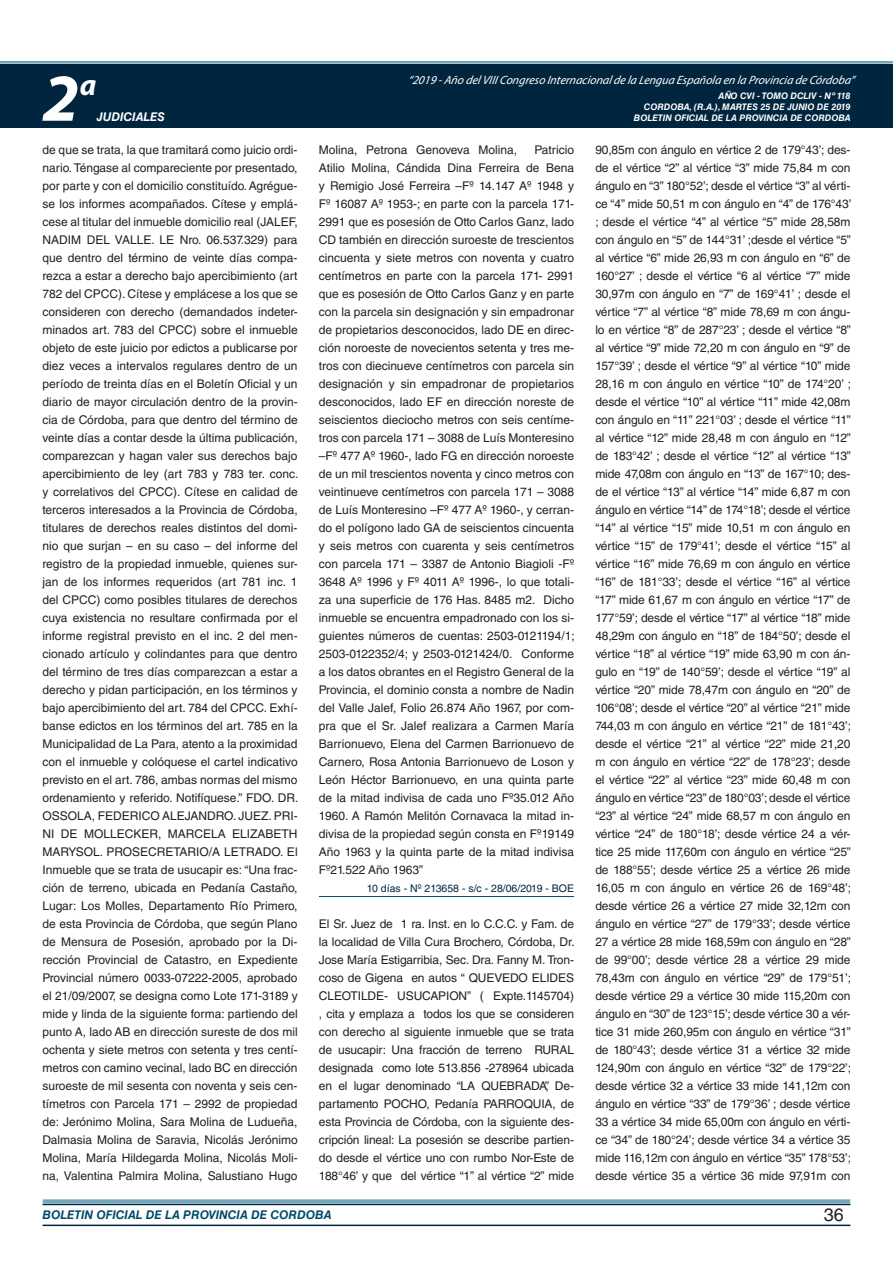
<style>
.page{position:relative;width:893px;height:1263px;background:#fff}
.page>*{position:absolute;margin:0;border:0;box-sizing:border-box;transform-origin:0 0}
.t1{font:italic 700 67.5px "Myriad Pro";color:#fff}
.t2{font:italic 700 30px "Myriad Pro";color:#fff}
.t3{font:18px "Helvetica LT Std";color:#231f20}
.t4{font:12px/18px "Helvetica LT Std";color:#231f20;text-align:justify}
.t5{font:italic 12px "Myriad Pro";color:#fff}
.t6{font:italic 700 12px "Helvetica LT Std";color:#004b6c}
.t7{font:italic 700 12px "Helvetica LT Std";color:#fff}
.t8{font:10.5px "Helvetica LT Std";color:#00263f}
.t9{font:italic 700 9px/10.8px "Helvetica LT Std";color:#fff;text-align:right}
</style>
<div class="page">
<div style="left:0;top:61px;width:893px;height:6px;background:#fff;opacity:.75"></div>
<div style="left:0;top:64px;width:893px;height:64px;background:#00263f"></div>
<hr style="left:43px;top:1224px;width:807px;height:2px;background:#00263f">
<div style="left:42px;top:1198px;width:809px;height:8px;background:#fff;opacity:.75"></div>
<hr style="left:319px;top:896px;width:255px;height:1px;background:#004b6c">
<h2 class="t2" style="left:80px;top:66px;width:18px">a</h2>
<p class="t5" style="left:408px;top:72px;width:448px">“2019 -Año delVIIICongreso Internacionalde la Lengua Esp añola en la Provincia de Córdoba”</p>
<h1 class="t1" style="left:43px;top:54px;width:38px">2</h1>
<p class="t9" style="left:644px;top:91px;width:208px">AÑO CVI - TOMO DCLIV - Nº 118<br>CORDOBA, (R.A.), MARTES 25 DE JUNIO DE 2019</p>
<p class="t7" style="left:97px;top:110px;width:70px">JUDICIALES</p>
<p class="t9" style="left:634px;top:112px;width:218px">BOLETIN OFICIAL DE LA PROVINCIA DE CORDOBA</p>
<p class="t4" style="left:43px;top:141px;width:257px">de que se trata, la que tramitará como juicio ordi&shy;nario. Téngase al compareciente por presentado, por parte y con el domicilio constituído. Agrégue&shy;se los informes acompañados. Cítese y emplá&shy;cese al titular del inmueble domicilio real (JALEF, NADIM DEL VALLE. LE Nro. 06.537.329) para que dentro del término de veinte días compa&shy;rezca a estar a derecho bajo apercibimiento (art 782 del CPCC). Cítese y emplácese a los que se consideren con derecho (demandados indeter&shy;minados art. 783 del CPCC) sobre el inmueble objeto de este juicio por edictos a publicarse por diez veces a intervalos regulares dentro de un período de treinta días en el Boletín Oficial y un diario de mayor circulación dentro de la provin&shy;cia de Córdoba, para que dentro del término de veinte días a contar desde la última publicación, comparezcan y hagan valer sus derechos bajo apercibimiento de ley (art 783 y 783 ter. conc. y correlativos del CPCC). Cítese en calidad de terceros interesados a la Provincia de Córdoba, titulares de derechos reales distintos del domi&shy;nio que surjan – en su caso – del informe del registro de la propiedad inmueble, quienes sur&shy;jan de los informes requeridos (art 781 inc. 1 del CPCC) como posibles titulares de derechos cuya existencia no resultare confirmada por el informe registral previsto en el inc. 2 del men&shy;cionado artículo y colindantes para que dentro del término de tres días comparezcan a estar a derecho y pidan participación, en los términos y bajo apercibimiento del art. 784 del CPCC. Exhí&shy;banse edictos en los términos del art. 785 en la Municipalidad de La Para, atento a la proximidad con el inmueble y colóquese el cartel indicativo previsto en el art. 786, ambas normas del mismo ordenamiento y referido. Notifíquese.” FDO. DR.<br>OSSOLA, FEDERICO ALEJANDRO. JUEZ. PRI-NI DE MOLLECKER, MARCELA ELIZABETH MARYSOL. PROSECRETARIO/A LETRADO. El Inmueble que se trata de usucapir es: “Una frac&shy;ción de terreno, ubicada en Pedanía Castaño, Lugar: Los Molles, Departamento Río Primero, de esta Provincia de Córdoba, que según Plano de Mensura de Posesión, aprobado por la Di&shy;rección Provincial de Catastro, en Expediente Provincial número 0033-07222-2005, aprobado el 21/09/2007, se designa como Lote 171-3189 y mide y linda de la siguiente forma: partiendo del punto A, lado AB en dirección sureste de dos mil ochenta y siete metros con setenta y tres centí&shy;metros con camino vecinal, lado BC en dirección suroeste de mil sesenta con noventa y seis cen&shy;tímetros con Parcela 171 – 2992 de propiedad de: Jerónimo Molina, Sara Molina de Ludueña, Dalmasia Molina de Saravia, Nicolás Jerónimo Molina, María Hildegarda Molina, Nicolás Moli&shy;na, Valentina Palmira Molina, Salustiano Hugo</p>
<p class="t4" style="left:319px;top:141px;width:200px">Molina, Petrona Genoveva Molina,</p>
<p class="t4" style="left:319px;top:141px;width:257px;text-indent:215px">Patricio Atilio Molina, Cándida Dina Ferreira de Bena y Remigio José Ferreira –Fº 14.147 Aº 1948 y Fº 16087 Aº 1953-; en parte con la parcela 171- 2991 que es posesión de Otto Carlos Ganz, lado CD también en dirección suroeste de trescientos cincuenta y siete metros con noventa y cuatro centímetros en parte con la parcela 171- 2991 que es posesión de Otto Carlos Ganz y en parte con la parcela sin designación y sin empadronar de propietarios desconocidos, lado DE en direc&shy;ción noroeste de novecientos setenta y tres me&shy;tros con diecinueve centímetros con parcela sin designación y sin empadronar de propietarios desconocidos, lado EF en dirección noreste de seiscientos dieciocho metros con seis centíme&shy;tros con parcela 171 – 3088 de Luís Monteresino –Fº 477 Aº 1960-, lado FG en dirección noroeste de un mil trescientos noventa y cinco metros con veintinueve centímetros con parcela 171 – 3088 de Luís Monteresino –Fº 477 Aº 1960-, y cerran&shy;do el polígono lado GA de seiscientos cincuenta y seis metros con cuarenta y seis centímetros con parcela 171 – 3387 de Antonio Biagioli -Fº 3648 Aº 1996 y Fº 4011 Aº 1996-, lo que totali&shy;za una superficie de 176 Has. 8485 m2. Dicho inmueble se encuentra empadronado con los si&shy;guientes números de cuentas: 2503-0121194/1; 2503-0122352/4; y 2503-0121424/0. Conforme a los datos obrantes en el Registro General de la Provincia, el dominio consta a nombre de Nadin del Valle Jalef, Folio 26.874 Año 1967, por com&shy;pra que el Sr. Jalef realizara a Carmen María Barrionuevo, Elena del Carmen Barrionuevo de Carnero, Rosa Antonia Barrionuevo de Loson y León Héctor Barrionuevo, en una quinta parte de la mitad indivisa de cada uno Fº35.012 Año 1960. A Ramón Melitón Cornavaca la mitad in&shy;divisa de la propiedad según consta en Fº19149<br>Año 1963 y la quinta parte de la mitad indivisa Fº21.522 Año 1963”</p>
<p class="t8" style="left:367px;top:882px;width:209px">10 días - Nº 213658 - s/c - 28/06/2019 - BOE</p>
<p class="t4" style="left:319px;top:915px;width:257px">El Sr. Juez de 1 ra. Inst. en lo C.C.C. y Fam. de la localidad de Villa Cura Brochero, Córdoba, Dr.<br>Jose María Estigarribia, Sec. Dra. Fanny M. Tron&shy;coso de Gigena en autos “ QUEVEDO ELIDES CLEOTILDE- USUCAPION” ( Expte.1145704) , cita y emplaza a todos los que se consideren con derecho al siguiente inmueble que se trata de usucapir: Una fracción de terreno RURAL designada como lote 513.856 -278964 ubicada en el lugar denominado “LA QUEBRADA”, De&shy;partamento POCHO, Pedanía PARROQUIA, de esta Provincia de Córdoba, con la siguiente des&shy;cripción lineal: La posesión se describe partien&shy;do desde el vértice uno con rumbo Nor-Este de 188°46’ y que del vértice “1” al vértice “2” mide</p>
<p class="t4" style="left:595px;top:141px;width:257px">90,85m con ángulo en vértice 2 de 179°43’; des&shy;de el vértice “2” al vértice “3” mide 75,84 m con ángulo en “3” 180°52’; desde el vértice “3” al vérti&shy;ce “4” mide 50,51 m con ángulo en “4” de 176°43’ ; desde el vértice “4” al vértice “5” mide 28,58m con ángulo en “5” de 144°31’ ;desde el vértice “5” al vértice “6” mide 26,93 m con ángulo en “6” de 160°27’ ; desde el vértice “6 al vértice “7” mide 30,97m con ángulo en “7” de 169°41’ ; desde el vértice “7” al vértice “8” mide 78,69 m con ángu&shy;lo en vértice “8” de 287°23’ ; desde el vértice “8” al vértice “9” mide 72,20 m con ángulo en “9” de 157°39’ ; desde el vértice “9” al vértice “10” mide 28,16 m con ángulo en vértice “10” de 174°20’ ; desde el vértice “10” al vértice “11” mide 42,08m con ángulo en “11” 221°03’ ; desde el vértice “11” al vértice “12” mide 28,48 m con ángulo en “12” de 183°42’ ; desde el vértice “12” al vértice “13” mide 47,08m con ángulo en “13” de 167°10; des&shy;de el vértice “13” al vértice “14” mide 6,87 m con ángulo en vértice “14” de 174°18’; desde el vértice “14” al vértice “15” mide 10,51 m con ángulo en vértice “15” de 179°41’; desde el vértice “15” al vértice “16” mide 76,69 m con ángulo en vértice “16” de 181°33’; desde el vértice “16” al vértice “17” mide 61,67 m con ángulo en vértice “17” de 177°59’; desde el vértice “17” al vértice “18” mide 48,29m con ángulo en “18” de 184°50’; desde el vértice “18” al vértice “19” mide 63,90 m con án&shy;gulo en “19” de 140°59’; desde el vértice “19” al vértice “20” mide 78,47m con ángulo en “20” de 106°08’; desde el vértice “20” al vértice “21” mide 744,03 m con ángulo en vértice “21” de 181°43’; desde el vértice “21” al vértice “22” mide 21,20 m con ángulo en vértice “22” de 178°23’; desde el vértice “22” al vértice “23” mide 60,48 m con ángulo en vértice “23” de 180°03’; desde el vértice “23” al vértice “24” mide 68,57 m con ángulo en vértice “24” de 180°18’; desde vértice 24 a vér&shy;tice 25 mide 117,60m con ángulo en vértice “25” de 188°55’; desde vértice 25 a vértice 26 mide 16,05 m con ángulo en vértice 26 de 169°48’; desde vértice 26 a vértice 27 mide 32,12m con ángulo en vértice “27” de 179°33’; desde vértice 27 a vértice 28 mide 168,59m con ángulo en “28” de 99°00’; desde vértice 28 a vértice 29 mide 78,43m con ángulo en vértice “29” de 179°51’; desde vértice 29 a vértice 30 mide 115,20m con ángulo en “30” de 123°15’; desde vértice 30 a vér&shy;tice 31 mide 260,95m con ángulo en vértice “31” de 180°43’; desde vértice 31 a vértice 32 mide 124,90m con ángulo en vértice “32” de 179°22’; desde vértice 32 a vértice 33 mide 141,12m con ángulo en vértice “33” de 179°36’ ; desde vértice 33 a vértice 34 mide 65,00m con ángulo en vérti&shy;ce “34” de 180°24’; desde vértice 34 a vértice 35 mide 116,12m con ángulo en vértice “35” 178°53’; desde vértice 35 a vértice 36 mide 97,91m con</p>
<p class="t6" style="left:43px;top:1208px;width:290px">BOLETIN OFICIAL DE LA PROVINCIA DE CORDOBA</p>
<h3 class="t3" style="left:824px;top:1204px;width:22px">36</h3>
</div>
